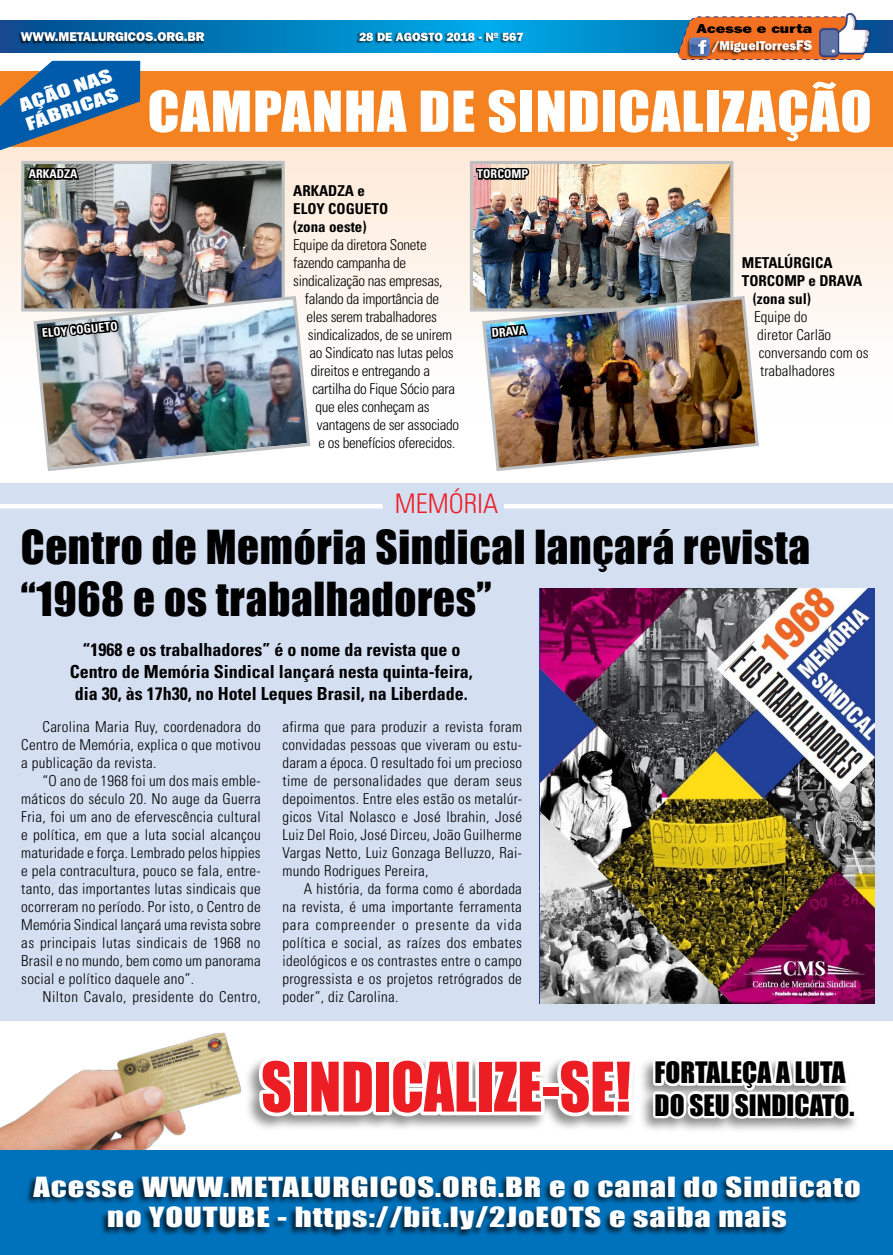
<style>
.page{position:relative;width:893px;height:1255px;background:#fff}
.page>*{position:absolute;margin:0;border:0;box-sizing:border-box;transform-origin:0 0}
.t1{font:63.15px "Impact";color:#ed1d24;scale:.94 1}
.t2{font:52.05px "Impact";letter-spacing:.015em;color:#fff;scale:1.11 1}
.t3{font:43.05px/51.6px "Impact";letter-spacing:.015em;color:#000}
.t4{font:27.15px/32.5px "Impact";color:#000}
.t5{font:300 condensed 27px "Univers";color:#ed1d24}
.t6{font:25.5px/30.6px "Impact";letter-spacing:.03em;color:#fff;text-align:center;scale:1.27 1}
.t7{font:700 condensed 18px/21.6px "Univers";color:#000;text-align:center}
.t8{font:16.65px/20px "Impact";color:#fff;scale:1.46 1}
.t9{font:300 condensed 15px/18px "Univers";color:#000;text-align:justify}
.t10{font:300 condensed 15px "Univers";letter-spacing:-.02em;color:#000}
.t11{font:700 condensed 15px/18px "Univers";color:#000}
.t12{font:300 condensed 15px "Univers";letter-spacing:.03em;color:#000}
.t13{font:800 12.9px/17.4px "Franklin Gothic";color:#fff;text-align:right;scale:.95 1}
.t14{font:800 12.75px "Franklin Gothic";color:#fff}
.t15{font:700 condensed 12px "Univers";color:#fff}
.t16{font:800 12px "Franklin Gothic";color:#fff}
.s1{color:#000}
.s2{font-size:14.1px}
</style>
<div class="page">
<svg style="left:0;top:147px;width:893px;height:177px;fill:#fef1e5"></svg>
<img style="left:0;top:1032px;width:242px;height:118px">
<svg style="left:0;top:21px;width:893px;height:31px;background:#0180bf"></svg>
<div style="left:18px;top:31px;width:187px;height:13px;background:#000;opacity:.75"></div>
<svg style="left:676px;top:16px;width:186px;height:45px;background:#dc7a42"></svg>
<div style="left:708px;top:40px;width:104px;height:16px;background:#000;opacity:.75"></div>
<div style="left:686px;top:37px;width:24px;height:22px;background:#000;opacity:.75"></div>
<img style="left:689px;top:38px;width:20px;height:17px">
<img style="left:818px;top:13px;width:53px;height:45px">
<div style="left:356px;top:31px;width:167px;height:13px;background:#000;opacity:.75"></div>
<div style="left:244px;top:1054px;width:393px;height:77px;background:#000;opacity:.45"></div>
<svg style="left:253px;top:1020px;width:385px;height:111px"></svg>
<div style="left:638px;top:1056px;width:222px;height:77px;background:#000;opacity:.45"></div>
<svg style="left:650px;top:1020px;width:205px;height:113px"></svg>
<div style="left:0;top:1150px;width:893px;height:104px;background:#0072bc"></div>
<div style="left:25px;top:1174px;width:836px;height:63px;background:#000;opacity:.75"></div>
<img style="left:474px;top:165px;width:255px;height:142px">
<div style="left:470px;top:161px;width:263px;height:150px;border:3px solid #bcbec0"></div>
<img style="left:25px;top:165px;width:256px;height:142px">
<div style="left:21px;top:161px;width:264px;height:150px;border:3px solid #bcbec0"></div>
<img style="left:32px;top:294px;width:280px;height:177px">
<img style="left:480px;top:294px;width:281px;height:177px">
<div style="left:0;top:71px;width:893px;height:76px;background:#f58220"></div>
<div style="left:0;top:483px;width:893px;height:537px;background:#d4dff2"></div>
<img style="left:539px;top:588px;width:335px;height:415px">
<hr style="left:0;top:504px;width:383px;height:4px;background:#fff">
<hr style="left:504px;top:504px;width:389px;height:4px;background:#fff">
<svg style="left:474px;top:147px;width:57px;height:55px;background:#c3ab9e"></svg>
<svg style="left:39px;top:319px;width:80px;height:21px;background:#575c5f"></svg>
<img style="left:489px;top:278px;width:41px;height:98px">
<svg style="left:0;top:61px;width:140px;height:121px"></svg>
<p class="t14" style="left:21px;top:30px;width:185px">WWW.METALURGICOS.ORG.BR</p>
<p class="t13" style="left:696px;top:19px;width:123px"><span class="s1">Acesse e curta </span>/MiguelTorres<span class="s2">FS</span></p>
<p class="t16" style="left:359px;top:30px;width:166px">28 DE AGOSTO 2018 - Nº 567</p>
<p class="t8" style="left:17px;top:96px;width:68px;rotate:-19deg">AÇÃO NAS<br>FÁBRICAS</p>
<h2 class="t2" style="left:148px;top:71px;width:654px">CAMPANHA DE SINDICALIZAÇÃO</h2>
<p class="t15" style="left:29px;top:166px;width:50px">ARKADZA</p>
<p class="t15" style="left:477px;top:166px;width:52px">TORCOMP</p>
<p class="t11" style="left:293px;top:181px;width:96px">ARKADZA e<br>ELOY COGUETO (zona oeste)</p>
<p class="t10" style="left:293px;top:235px;width:135px">Equipe da diretora Sonete</p>
<p class="t10" style="left:293px;top:253px;width:114px">fazendo campanha de</p>
<p class="t10" style="left:293px;top:271px;width:151px">sindicalização nas empresas,</p>
<p class="t10" style="left:305px;top:289px;width:136px">falando da importância de</p>
<p class="t10" style="left:306px;top:307px;width:132px">eles serem trabalhadores</p>
<p class="t10" style="left:308px;top:325px;width:146px">sindicalizados, de se unirem</p>
<p class="t10" style="left:309px;top:343px;width:146px">ao Sindicato nas lutas pelos</p>
<p class="t10" style="left:311px;top:361px;width:121px">direitos e entregando a</p>
<p class="t10" style="left:312px;top:379px;width:144px">cartilha do Fique Sócio para</p>
<p class="t10" style="left:315px;top:397px;width:116px">que eles conheçam as</p>
<p class="t10" style="left:317px;top:415px;width:144px">vantagens de ser associado</p>
<p class="t10" style="left:318px;top:433px;width:139px">e os benefícios oferecidos.</p>
<p class="t15" style="left:41px;top:326px;width:77px;rotate:-6deg">ELOY COGUETO</p>
<p class="t15" style="left:491px;top:326px;width:36px;rotate:-6deg">DRAVA</p>
<h3 class="t5" style="left:395px;top:487px;width:105px">MEMÓRIA</h3>
<p class="t11" style="left:742px;top:253px;width:92px">METALÚRGICA</p>
<p class="t11" style="left:742px;top:271px;width:122px">TORCOMP e DRAVA</p>
<p class="t11" style="left:753px;top:289px;width:60px">(zona sul)</p>
<p class="t9" style="left:754px;top:307px;width:116px;text-align:left">Equipe do<br>diretor Carlão conversando com os trabalhadores</p>
<h3 class="t3" style="left:21px;top:520px;width:791px">Centro de Memória Sindical lançará revista “1968 e os trabalhadores”</h3>
<p class="t7" style="left:70px;top:639px;width:404px">“1968 e os trabalhadores” é o nome da revista que o<br>Centro de Memória Sindical lançará nesta quinta-feira, dia 30, às 17h30, no Hotel Leques Brasil, na Liberdade.</p>
<p class="t9" style="left:21px;top:717px;width:241px;text-indent:21px">Carolina Maria Ruy, coordenadora do Centro de Memória, explica o que motivou a publicação da revista.</p>
<p class="t9" style="left:21px;top:771px;width:241px;text-indent:21px">“O ano de 1968 foi um dos mais emble&shy;máticos do século 20. No auge da Guerra Fria, foi um ano de efervescência cultural e política, em que a luta social alcançou maturidade e força. Lembrado pelos hippies e pela contracultura, pouco se fala, entre&shy;tanto, das importantes lutas sindicais que ocorreram no período. Por isto, o Centro de Memória Sindical lançará uma revista sobre as principais lutas sindicais de 1968 no Brasil e no mundo, bem como um panorama social e político daquele ano”.</p>
<p class="t12" style="left:43px;top:987px;width:220px">Nilton Cavalo, presidente do Centro,</p>
<p class="t9" style="left:282px;top:717px;width:241px">afirma que para produzir a revista foram convidadas pessoas que viveram ou estu&shy;daram a época. O resultado foi um precioso time de personalidades que deram seus depoimentos. Entre eles estão os metalúr&shy;gicos Vital Nolasco e José Ibrahin, José Luiz Del Roio, José Dirceu, João Guilherme Vargas Netto, Luiz Gonzaga Belluzzo, Rai&shy;mundo Rodrigues Pereira,</p>
<p class="t9" style="left:282px;top:879px;width:241px;text-indent:21px">A história, da forma como é abordada na revista, é uma importante ferramenta para compreender o presente da vida política e social, as raízes dos embates ideológicos e os contrastes entre o campo progressista e os projetos retrógrados de poder”, diz Carolina.</p>
<h1 class="t1" style="left:261px;top:1037px;width:395px">SINDICALIZE-SE!</h1>
<h3 class="t4" style="left:655px;top:1055px;width:201px">FORTALEÇA A LUTA<br>DO SEU SINDICATO.</h3>
<h3 class="t6" style="left:33px;top:1170px;width:653px">Acesse WWW.METALURGICOS.ORG.BR e o canal do Sindicato no YOUTUBE - https://bit.ly/2JoEOTS e saiba mais</h3>
</div>
